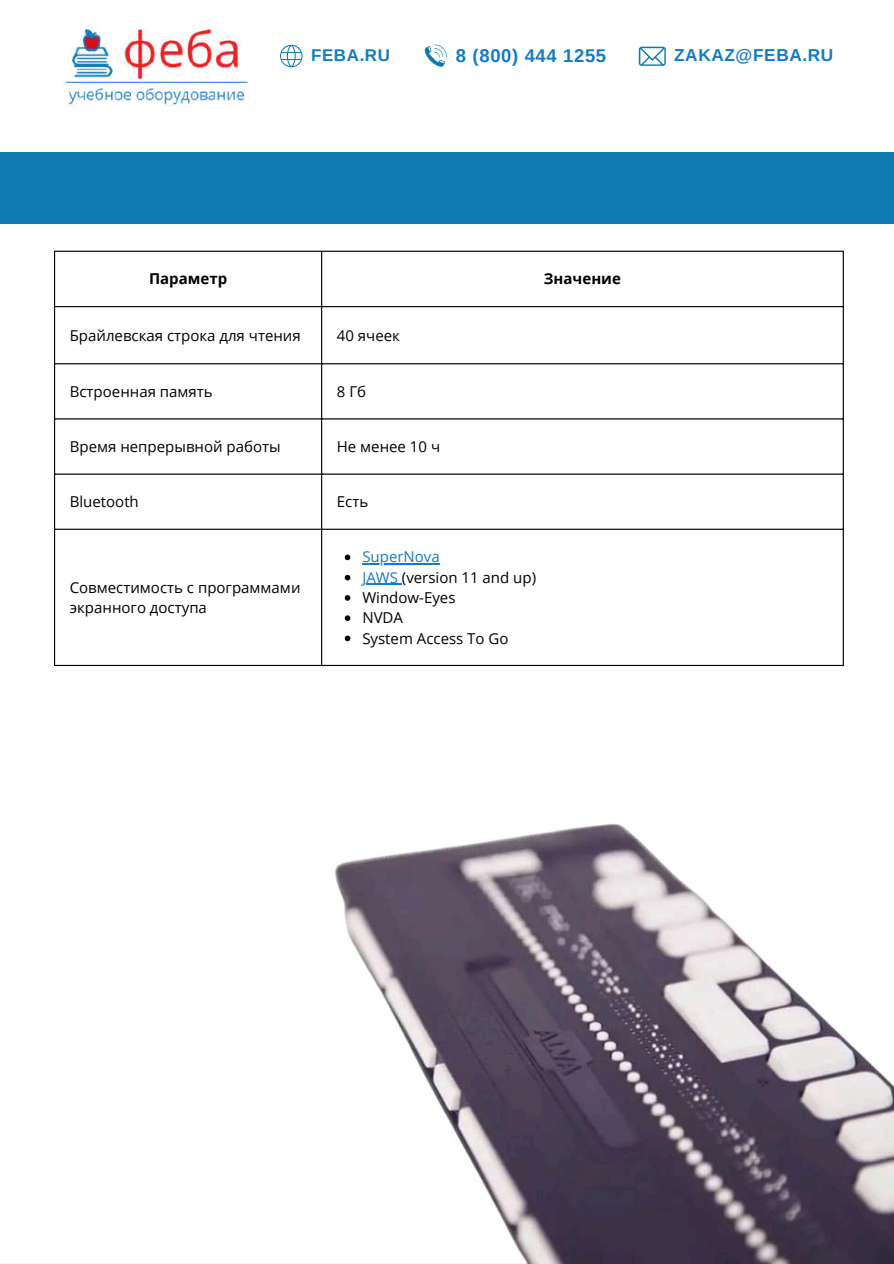
<style>
.page{position:relative;width:894px;height:1264px;background:#fff}
.page>*{position:absolute;margin:0;border:0;box-sizing:border-box;transform-origin:0 0}
.t1{font:700 18.45px "Arimo";letter-spacing:.035em;color:#157bc2}
.t2{font:700 17.25px "Arimo";letter-spacing:.035em;color:#157bc2}
.t3{font:700 16.95px "Arimo";letter-spacing:.035em;color:#157bc2}
.t4{font:15px/20.2px "Open Sans";color:#000}
.t5{font:700 15px "Open Sans";color:#000}
.s1{color:#157bc2}
</style>
<div class="page">
<img style="left:63px;top:27px;width:186px;height:80px">
<svg style="left:638px;top:47px;width:27px;height:19px"></svg>
<svg style="left:424px;top:45px;width:22px;height:22px"></svg>
<svg style="left:280px;top:45px;width:22px;height:22px"></svg>
<div style="left:0;top:152px;width:893px;height:71px;background:#107bb1"></div>
<svg style="left:344px;top:554px;width:6px;height:6px"></svg>
<hr style="left:362px;top:563px;width:77px;height:1px;background:#157bc2">
<svg style="left:344px;top:575px;width:6px;height:5px"></svg>
<hr style="left:362px;top:584px;width:40px;height:1px;background:#157bc2">
<svg style="left:344px;top:595px;width:6px;height:5px"></svg>
<svg style="left:344px;top:615px;width:6px;height:6px"></svg>
<svg style="left:344px;top:635px;width:6px;height:6px"></svg>
<hr style="left:54px;top:252px;width:1px;height:413px;background:#000">
<hr style="left:321px;top:252px;width:1px;height:413px;background:#000">
<hr style="left:842px;top:252px;width:1px;height:413px;background:#000">
<hr style="left:54px;top:251px;width:789px;height:1px;background:#000">
<hr style="left:54px;top:306px;width:789px;height:1px;background:#000">
<hr style="left:54px;top:363px;width:789px;height:1px;background:#000">
<hr style="left:54px;top:418px;width:789px;height:1px;background:#000">
<hr style="left:54px;top:473px;width:789px;height:1px;background:#000">
<hr style="left:54px;top:528px;width:789px;height:2px;background:#000">
<hr style="left:54px;top:665px;width:789px;height:1px;background:#000">
<img style="left:335px;top:824px;width:558px;height:439px">
<p class="t3" style="left:311px;top:46px;width:80px">FEBA.RU</p>
<p class="t1" style="left:456px;top:45px;width:152px">8 (800) 444 1255</p>
<p class="t2" style="left:674px;top:45px;width:161px">ZAKAZ@FEBA.RU</p>
<p class="t5" style="left:149px;top:268px;width:80px">Параметр</p>
<p class="t5" style="left:543px;top:268px;width:78px">Значение</p>
<p class="t4" style="left:70px;top:325px;width:232px">Брайлевская строка для чтения</p>
<p class="t4" style="left:337px;top:325px;width:65px">40 ячеек</p>
<p class="t4" style="left:70px;top:381px;width:144px">Встроенная память</p>
<p class="t4" style="left:337px;top:381px;width:31px">8 Гб</p>
<p class="t4" style="left:70px;top:436px;width:212px">Время непрерывной работы</p>
<p class="t4" style="left:337px;top:436px;width:105px">Не менее 10 ч</p>
<p class="t4" style="left:70px;top:491px;width:71px">Bluetooth</p>
<p class="t4" style="left:337px;top:491px;width:33px">Есть</p>
<p class="t4" style="left:70px;top:577px;width:232px">Совместимость с программами экранного доступа</p>
<p class="t4" style="left:362px;top:546px;width:175px"><span class="s1">SuperNova<br>JAWS</span> (version 11 and up)<br>Window-Eyes<br>NVDA<br>System Access To Go</p>
</div>
